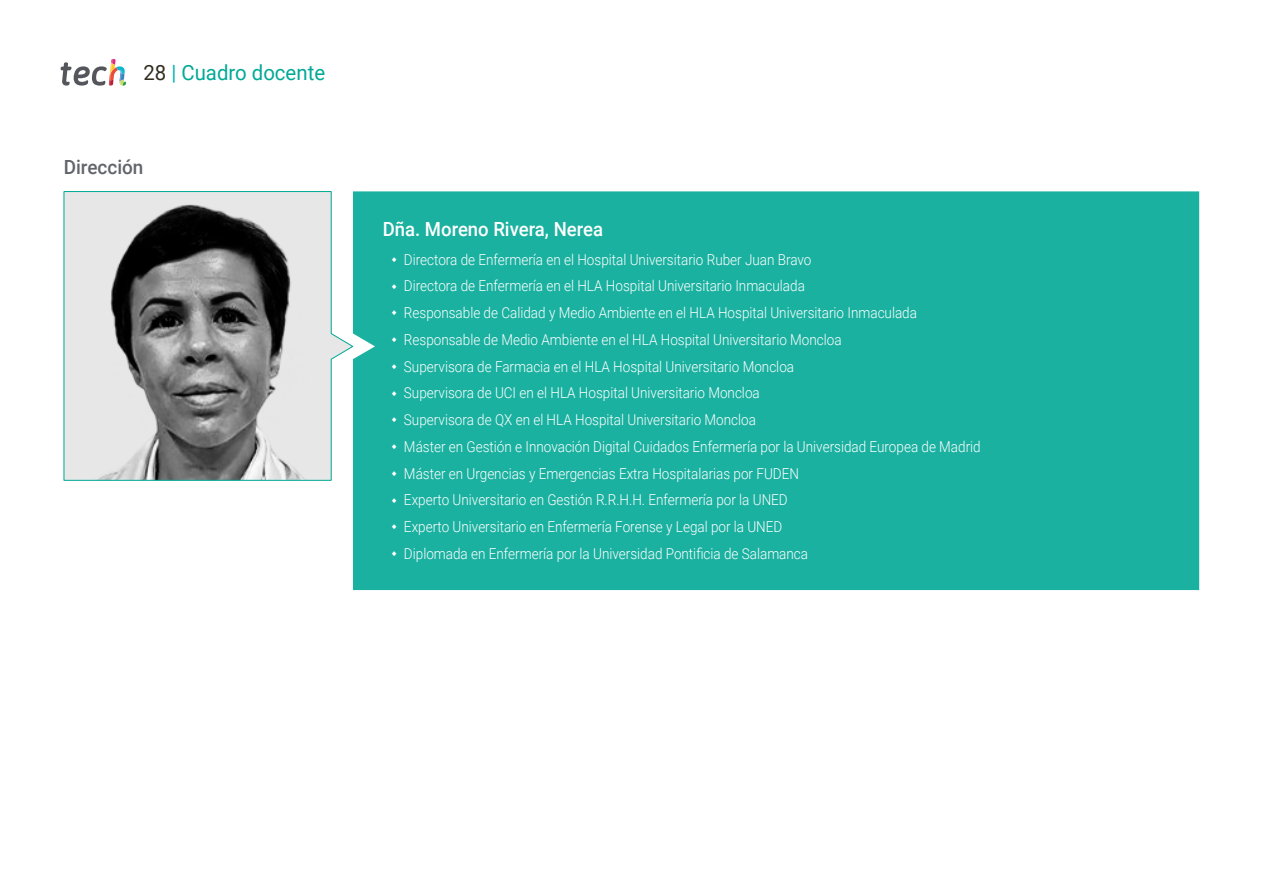
<style>
.page{position:relative;width:1263px;height:893px;background:#fff}
.page>*{position:absolute;margin:0;border:0;box-sizing:border-box;transform-origin:0 0}
.t1{font:21px "Roboto";color:#00a996}
.t2{font:500 19.5px "Roboto";color:#fff;scale:.95 1}
.t3{font:500 19.5px "Roboto";color:#61646a}
.t4{font:300 15px/26.7px "Roboto";color:#fff;scale:.9 1}
.s1{color:#312e20}
.s2{color:#00b2af}
</style>
<div class="page">
<div style="left:353px;top:191px;width:846px;height:399px;background:#1ab1a0"></div>
<svg style="left:64px;top:191px;width:289px;height:290px;background:#a7a9a9"></svg>
<svg style="left:61px;top:59px;width:65px;height:27px"></svg>
<svg style="left:392px;top:257px;width:5px;height:5px"></svg>
<svg style="left:392px;top:284px;width:5px;height:5px"></svg>
<svg style="left:392px;top:310px;width:5px;height:5px"></svg>
<svg style="left:392px;top:337px;width:5px;height:5px"></svg>
<svg style="left:392px;top:364px;width:5px;height:5px"></svg>
<svg style="left:392px;top:391px;width:5px;height:5px"></svg>
<svg style="left:392px;top:417px;width:5px;height:5px"></svg>
<svg style="left:392px;top:444px;width:5px;height:5px"></svg>
<svg style="left:392px;top:471px;width:5px;height:5px"></svg>
<svg style="left:392px;top:498px;width:5px;height:5px"></svg>
<svg style="left:392px;top:524px;width:5px;height:5px"></svg>
<svg style="left:392px;top:551px;width:5px;height:5px"></svg>
<h1 class="t1" style="left:144px;top:57px;width:183px"><span class="s1">28</span> <span class="s2">|</span> Cuadro docente</h1>
<h2 class="t3" style="left:64px;top:154px;width:81px">Dirección</h2>
<h2 class="t2" style="left:383px;top:215px;width:233px">Dña. Moreno Rivera, Nerea</h2>
<p class="t4" style="left:404px;top:245px;width:642px">Directora de Enfermería en el Hospital Universitario Ruber Juan Bravo<br>Directora de Enfermería en el HLA Hospital Universitario Inmaculada<br>Responsable de Calidad y Medio Ambiente en el HLA Hospital Universitario Inmaculada Responsable de Medio Ambiente en el HLA Hospital Universitario Moncloa<br>Supervisora de Farmacia en el HLA Hospital Universitario Moncloa<br>Supervisora de UCI en el HLA Hospital Universitario Moncloa<br>Supervisora de QX en el HLA Hospital Universitario Moncloa<br>Máster en Gestión e Innovación Digital Cuidados Enfermería por la Universidad Europea de Madrid Máster en Urgencias y Emergencias Extra Hospitalarias por FUDEN<br>Experto Universitario en Gestión R.R.H.H. Enfermería por la UNED<br>Experto Universitario en Enfermería Forense y Legal por la UNED<br>Diplomada en Enfermería por la Universidad Pontificia de Salamanca</p>
</div>
